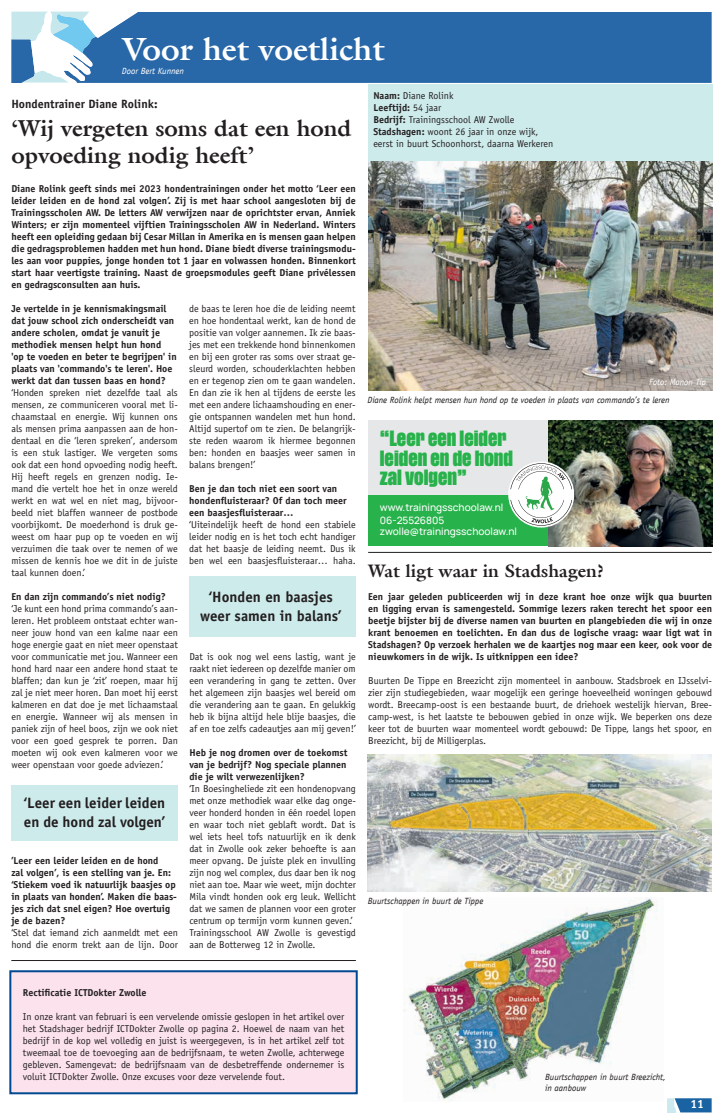
<style>
.page{position:relative;width:723px;height:1120px;background:#fff}
.page>*{position:absolute;margin:0;border:0;box-sizing:border-box;transform-origin:0 0}
.t1{font:700 32px "Galliard LT";color:#fff}
.t2{font:700 23px/27.6px "Galliard LT";color:#231f20}
.t3{font:700 18px "Galliard LT";color:#231f20}
.t4{font:700 16.2px/19.4px "Tusker Grotesk 6700";color:#28b24b}
.t5{font:700 15px/19px "Officina Sans Std";color:#231f20}
.t6{font:700 12px "Officina Sans Std";color:#231f20}
.t7{font:700 12px "Officina Sans Std";color:#fff}
.t8{font:500 10.1px/12.1px "Manrope";color:#fff}
.t9{font:10px/12px "Officina Sans Std";color:#231f20;text-align:justify}
.t10{font:700 10px/12px "Officina Sans Std";color:#231f20;text-align:justify}
.t11{font:italic 9px/10.8px "Officina Sans LT";color:#231f20}
.t12{font:italic 9px "Officina Sans LT";color:#fff}
.s1{font-weight:700}
</style>
<div class="page">
<svg style="left:667px;top:1098px;width:44px;height:14px"></svg>
<div style="left:444px;top:12px;width:267px;height:71px;background:#2867a8"></div>
<svg style="left:11px;top:11px;width:433px;height:72px;background:#4880b6"></svg>
<div style="left:368px;top:84px;width:344px;height:78px;background:#ceebec"></div>
<div style="left:11px;top:785px;width:167px;height:55px;background:#ceebec"></div>
<div style="left:189px;top:576px;width:167px;height:60px;background:#ceebec"></div>
<div style="left:368px;top:494px;width:184px;height:52px;background:#28b24b"></div>
<div style="left:368px;top:420px;width:184px;height:74px;background:#e6e7e9"></div>
<img style="left:549px;top:420px;width:163px;height:126px">
<svg style="left:508px;top:461px;width:66px;height:66px"></svg>
<svg style="left:510px;top:463px;width:62px;height:63px"></svg>
<img style="left:368px;top:162px;width:344px;height:229px">
<hr style="left:368px;top:552px;width:343px;height:1px;background:#231f20">
<hr style="left:11px;top:960px;width:345px;height:1px;background:#231f20">
<div style="left:9px;top:970px;width:349px;height:125px;background:#fbe2ed"></div>
<img style="left:368px;top:754px;width:343px;height:137px">
<img style="left:404px;top:897px;width:254px;height:204px">
<h1 class="t1" style="left:125px;top:23px;width:254px">Bedrijven in actie</h1>
<p class="t9" style="left:373px;top:89px;width:181px;text-align:left"><span class="s1">Naam:</span> Diane Rolink<br><span class="s1">Leeftijd:</span> 54 jaar<br><span class="s1">Bedrijf:</span> Trainingsschool AW Zwolle<br><span class="s1">Stadshagen:</span> woont 26 jaar in onze wijk, eerst in buurt Schoonhorst, daarna Werkeren</p>
<h1 class="t1" style="left:6px;top:28px;width:380px">in actie Voor het voetlicht</h1>
<p class="t12" style="left:122px;top:66px;width:64px">Door Bert Kunnen</p>
<p class="t6" style="left:11px;top:96px;width:148px">Hondentrainer Diane Rolink:</p>
<h2 class="t2" style="left:11px;top:114px;width:342px">‘Wij vergeten soms dat een hond opvoeding nodig heeft’</h2>
<p class="t10" style="left:11px;top:182px;width:346px">Diane Rolink geeft sinds mei 2023 hondentrainingen onder het motto ‘Leer een leider leiden en de hond zal volgen’. Zij is met haar school aangesloten bij de Trainingsscholen AW. De letters AW verwijzen naar de oprichtster ervan, Anniek Winters; er zijn momenteel vijftien Trainingsscholen AW in Nederland. Winters heeft een opleiding gedaan bij Cesar Millan in Amerika en is mensen gaan helpen die gedragsproblemen hadden met hun hond. Diane biedt diverse trainingsmodu&shy;les aan voor puppies, jonge honden tot 1 jaar en volwassen honden. Binnenkort start haar veertigste training. Naast de groepsmodules geeft Diane privélessen en gedragsconsulten aan huis.</p>
<p class="t10" style="left:11px;top:302px;width:167px;text-align:left">Je vertelde in je kennismakingsmail dat jouw school zich onderscheidt van andere scholen, omdat je vanuit je methodiek mensen helpt hun hond<br>'op te voeden en beter te begrijpen' in plaats van 'commando's te leren'. Hoe werkt dat dan tussen baas en hond?</p>
<p class="t9" style="left:11px;top:387px;width:168px">‘Honden spreken niet dezelfde taal als mensen, ze communiceren vooral met li&shy;chaamstaal en energie. Wij kunnen ons als mensen prima aanpassen aan de hon&shy;dentaal en die ‘leren spreken’, andersom is een stuk lastiger. We vergeten soms ook dat een hond opvoeding nodig heeft.<br>Hij heeft regels en grenzen nodig. Ie&shy;mand die vertelt hoe het in onze wereld werkt en wat wel en niet mag, bijvoor&shy;beeld niet blaffen wanneer de postbode voorbijkomt. De moederhond is druk ge&shy;weest om haar pup op te voeden en wij verzuimen die taak over te nemen of we missen de kennis hoe we dit in de juiste taal kunnen doen.’</p>
<p class="t10" style="left:11px;top:590px;width:156px">En dan zijn commando’s niet nodig?</p>
<p class="t9" style="left:11px;top:603px;width:168px">‘Je kunt een hond prima commando’s aan&shy;leren. Het probleem ontstaat echter wan&shy;neer jouw hond van een kalme naar een hoge energie gaat en niet meer openstaat voor communicatie met jou. Wanneer een hond hard naar een andere hond staat te blaffen; dan kun je ‘zit’ roepen, maar hij zal je niet meer horen. Dan moet hij eerst kalmeren en dat doe je met lichaamstaal en energie. Wanneer wij als mensen in paniek zijn of heel boos, zijn we ook niet voor een goed gesprek te porren. Dan moeten wij ook even kalmeren voor we weer openstaan voor goede adviezen.’</p>
<p class="t9" style="left:189px;top:303px;width:168px">de baas te leren hoe die de leiding neemt en hoe hondentaal werkt, kan de hond de positie van volger aannemen. Ik zie baas&shy;jes met een trekkende hond binnenkomen en bij een groter ras soms over straat ge&shy;sleurd worden, schouderklachten hebben en er tegenop zien om te gaan wandelen.<br>En dan zie ik hen al tijdens de eerste les met een andere lichaamshouding en ener&shy;gie ontspannen wandelen met hun hond.<br>Altijd supertof om te zien. De belangrijk&shy;ste reden waarom ik hiermee begonnen ben: honden en baasjes weer samen in balans brengen!’</p>
<p class="t10" style="left:189px;top:482px;width:159px;text-align:left">Ben je dan toch niet een soort van hondenfluisteraar? Of dan toch meer een baasjesfluisteraar…</p>
<p class="t9" style="left:189px;top:519px;width:168px">‘Uiteindelijk heeft de hond een stabiele leider nodig en is het toch echt handiger dat het baasje de leiding neemt. Dus ik ben wel een baasjesfluisteraar… haha.</p>
<p class="t12" style="left:649px;top:377px;width:59px">Foto: Manon Tip</p>
<p class="t11" style="left:367px;top:395px;width:303px">Diane Rolink helpt mensen hun hond op te voeden in plaats van commando’s te leren</p>
<h3 class="t4" style="left:380px;top:430px;width:135px">“Leer een leider leiden en de hond zal volgen”</h3>
<p class="t8" style="left:380px;top:501px;width:125px">www.trainingsschoolaw.nl<br>06-25526805</p>
<p class="t8" style="left:380px;top:524px;width:139px">zwolle@trainingsschoolaw.nl</p>
<h3 class="t3" style="left:368px;top:559px;width:237px">Wat ligt waar in Stadshagen?</h3>
<p class="t10" style="left:368px;top:590px;width:345px">Een jaar geleden publiceerden wij in deze krant hoe onze wijk qua buurten en ligging ervan is samengesteld. Sommige lezers raken terecht het spoor een beetje bijster bij de diverse namen van buurten en plangebieden die wij in onze krant benoemen en toelichten. En dan dus de logische vraag: waar ligt wat in Stadshagen? Op verzoek herhalen we de kaartjes nog maar een keer, ook voor de nieuwkomers in de wijk. Is uitknippen een idee?</p>
<p class="t9" style="left:368px;top:675px;width:345px">Buurten De Tippe en Breezicht zijn momenteel in aanbouw. Stadsbroek en IJsselvi&shy;zier zijn studiegebieden, waar mogelijk een geringe hoeveelheid woningen gebouwd wordt. Breecamp-oost is een bestaande buurt, de driehoek westelijk hiervan, Bree&shy;camp-west, is het laatste te bebouwen gebied in onze wijk. We beperken ons deze keer tot de buurten waar momenteel wordt gebouwd: De Tippe, langs het spoor, en Breezicht, bij de Milligerplas.</p>
<h3 class="t5" style="left:200px;top:587px;width:143px;text-align:center">‘Honden en baasjes weer samen in balans’</h3>
<p class="t9" style="left:189px;top:651px;width:168px">Dat is ook nog wel eens lastig, want je raakt niet iedereen op dezelfde manier om een verandering in gang te zetten. Over het algemeen zijn baasjes wel bereid om die verandering aan te gaan. En gelukkig heb ik bijna altijd hele blije baasjes, die af en toe zelfs cadeautjes aan mij geven!’</p>
<p class="t10" style="left:189px;top:746px;width:160px">Heb je nog dromen over de toekomst van je bedrijf? Nog speciale plannen die je wilt verwezenlijken?</p>
<p class="t9" style="left:189px;top:783px;width:168px;text-align:left">‘In Boesingheliede zit een hondenopvang met onze methodiek waar elke dag onge&shy;veer honderd honden in één roedel lopen en waar toch niet geblaft wordt. Dat is wel iets heel tofs natuurlijk en ik denk dat in Zwolle ook zeker behoefte is aan meer opvang. De juiste plek en invulling zijn nog wel complex, dus daar ben ik nog niet aan toe. Maar wie weet, mijn dochter Mila vindt honden ook erg leuk. Wellicht dat we samen de plannen voor een groter centrum op termijn vorm kunnen geven.’ Trainingsschool AW Zwolle is gevestigd aan de Botterweg 12 in Zwolle.</p>
<h3 class="t5" style="left:24px;top:793px;width:143px">‘Leer een leider leiden en de hond zal volgen’</h3>
<p class="t10" style="left:11px;top:854px;width:167px;text-align:left">’Leer een leider leiden en de hond<br>zal volgen’, is een stelling van je. En: ‘Stiekem voed ik natuurlijk baasjes op in plaats van honden’. Maken die baas&shy;jes zich dat snel eigen? Hoe overtuig je de bazen?</p>
<p class="t9" style="left:11px;top:927px;width:168px">‘Stel dat iemand zich aanmeldt met een hond die enorm trekt aan de lijn. Door</p>
<p class="t11" style="left:368px;top:895px;width:117px">Buurtschappen in buurt de Tippe</p>
<p class="t10" style="left:23px;top:986px;width:125px">Rectificatie ICTDokter Zwolle</p>
<p class="t9" style="left:23px;top:1011px;width:323px">In onze krant van februari is een vervelende omissie geslopen in het artikel over het Stadshager bedrijf ICTDokter Zwolle op pagina 2. Hoewel de naam van het bedrijf in de kop wel volledig en juist is weergegeven, is in het artikel zelf tot tweemaal toe de toevoeging aan de bedrijfsnaam, te weten Zwolle, achterwege gebleven. Samengevat: de bedrijfsnaam van de desbetreffende ondernemer is voluit ICTDokter Zwolle. Onze excuses voor deze vervelende fout.</p>
<p class="t11" style="left:545px;top:1072px;width:122px">Buurtschappen in buurt Breezicht, in aanbouw</p>
<p class="t7" style="left:690px;top:1097px;width:15px">11</p>
</div>
